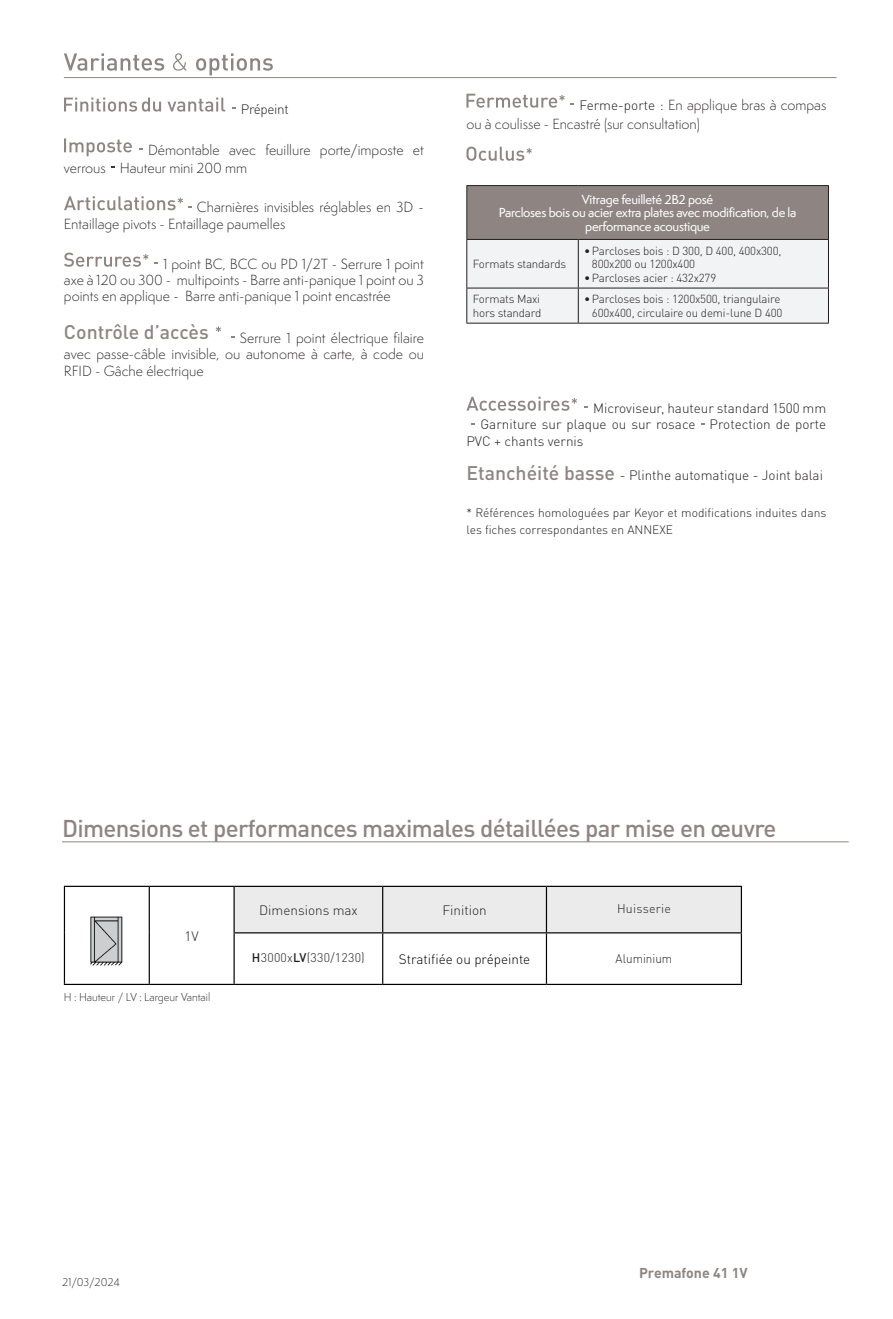
<style>
.page{position:relative;width:893px;height:1319px;background:#fff}
.page>*{position:absolute;margin:0;border:0;box-sizing:border-box;transform-origin:0 0}
.titre{font:500 24px "DINOT";letter-spacing:-.025em;color:#8e8582}
.texte1{font:500 19.5px "DINOT";color:#8e8582}
._7-Produit_bas_de_page_D{font:700 14.1px "DINOT";color:#8e8582}
.texte1-2{font:300 13.5px/16.2px "Semplicita Pro";color:#231f20}
.texte1-3{font:300 13.5px "DINOT";color:#231f20}
._6-col2{font:300 13.5px "DINOT";color:#231f20}
._6-Tableau_Regular_B{font:300 13.5px "DINOT";color:#000001}
.texte1-4{font:300 13.5px "DINOT";letter-spacing:-.025em;color:#231f20}
.Roboto_tablo_titres{font:300 12.3px "DINOT";letter-spacing:.02em;color:#231f20}
._6-col2-2{font:300 12.3px "DINOT";color:#231f20;scale:.95 1}
._6-Tableau_Regular_B_Oculus{font:500 12px/13.5px "Semplicita Pro";letter-spacing:-.025em;color:#fff;text-align:center}
.texte1-5{font:300 12px/16.5px "DINOT";color:#231f20}
._6-col2_Fer_à_Gauche{font:300 11.55px/13.5px "DINOT";letter-spacing:-.015em;color:#231f20}
._7-Produit_bas_de_page_D-2{font:300 10.5px "Semplicita Pro";color:#231f20}
.s1{font-family:"DINOT"}
.s2{font-weight:500;font-size:19.5px;color:#8e8582}
.s3{font-weight:500}
</style>
<div class="page">
<svg style="left:64px;top:53px;width:209px;height:22px"></svg>
<hr style="left:64px;top:77px;width:773px;height:1px;background:#8e8582">
<svg style="left:64px;top:97px;width:161px;height:15px"></svg>
<svg style="left:64px;top:138px;width:68px;height:18px"></svg>
<svg style="left:64px;top:196px;width:128px;height:14px"></svg>
<svg style="left:64px;top:252px;width:94px;height:15px"></svg>
<svg style="left:216px;top:326px;width:5px;height:6px"></svg>
<svg style="left:466px;top:94px;width:108px;height:14px"></svg>
<svg style="left:466px;top:147px;width:66px;height:14px"></svg>
<div style="left:467px;top:185px;width:361px;height:54px;background:#8e8582"></div>
<div style="left:467px;top:240px;width:361px;height:83px;background:#f2f3f4"></div>
<hr style="left:466px;top:240px;width:1px;height:47px;background:#231f20">
<hr style="left:578px;top:240px;width:1px;height:47px;background:#231f20">
<hr style="left:828px;top:240px;width:1px;height:47px;background:#231f20">
<hr style="left:466px;top:287px;width:112px;height:1px;background:#231f20">
<hr style="left:466px;top:288px;width:1px;height:35px;background:#231f20">
<hr style="left:578px;top:287px;width:251px;height:1px;background:#231f20">
<hr style="left:578px;top:288px;width:1px;height:35px;background:#231f20">
<hr style="left:828px;top:288px;width:1px;height:35px;background:#231f20">
<hr style="left:466px;top:323px;width:112px;height:1px;background:#231f20">
<hr style="left:578px;top:323px;width:251px;height:1px;background:#231f20">
<hr style="left:466px;top:185px;width:112px;height:1px;background:#231f20">
<hr style="left:466px;top:186px;width:1px;height:53px;background:#231f20">
<hr style="left:578px;top:185px;width:251px;height:1px;background:#231f20">
<hr style="left:828px;top:186px;width:1px;height:53px;background:#231f20">
<hr style="left:466px;top:239px;width:112px;height:1px;background:#231f20">
<hr style="left:578px;top:239px;width:251px;height:1px;background:#231f20">
<svg style="left:466px;top:396px;width:111px;height:14px"></svg>
<hr style="left:62px;top:841px;width:787px;height:1px;background:#8e8582">
<div style="left:235px;top:886px;width:506px;height:46px;background:#eaebea"></div>
<hr style="left:64px;top:885px;width:85px;height:1px;background:#000001">
<hr style="left:64px;top:886px;width:1px;height:46px;background:#000001">
<hr style="left:64px;top:932px;width:1px;height:51px;background:#000001">
<hr style="left:64px;top:983px;width:85px;height:1px;background:#000001">
<hr style="left:383px;top:983px;width:163px;height:1px;background:#000001">
<hr style="left:546px;top:983px;width:196px;height:1px;background:#000001">
<hr style="left:234px;top:983px;width:149px;height:1px;background:#000001">
<hr style="left:149px;top:885px;width:85px;height:1px;background:#000001">
<hr style="left:149px;top:886px;width:1px;height:46px;background:#000001">
<hr style="left:149px;top:932px;width:1px;height:51px;background:#000001">
<hr style="left:233px;top:933px;width:2px;height:50px;background:#000001">
<hr style="left:149px;top:983px;width:85px;height:1px;background:#000001">
<hr style="left:233px;top:886px;width:2px;height:46px;background:#000001">
<hr style="left:234px;top:885px;width:149px;height:1px;background:#000001">
<hr style="left:383px;top:885px;width:163px;height:1px;background:#000001">
<hr style="left:382px;top:886px;width:1px;height:46px;background:#000001">
<hr style="left:233px;top:932px;width:150px;height:1px;background:#000001">
<hr style="left:546px;top:886px;width:1px;height:46px;background:#000001">
<hr style="left:546px;top:885px;width:196px;height:1px;background:#000001">
<hr style="left:741px;top:886px;width:1px;height:46px;background:#000001">
<hr style="left:383px;top:932px;width:163px;height:1px;background:#000001">
<hr style="left:382px;top:933px;width:1px;height:50px;background:#000001">
<hr style="left:546px;top:932px;width:196px;height:1px;background:#000001">
<hr style="left:546px;top:933px;width:1px;height:50px;background:#000001">
<hr style="left:741px;top:933px;width:1px;height:50px;background:#000001">
<img style="left:90px;top:916px;width:33px;height:50px">
<p class="texte1-4" style="left:241px;top:101px;width:49px">Prépeint</p>
<p class="texte1-2" style="left:64px;top:141px;width:361px;line-height:17.9px;text-indent:84px">Démontable avec feuillure porte/imposte et verrous Hauteur mini 200 mm</p>
<p class="texte1-2" style="left:64px;top:199px;width:361px;text-indent:133px">Charnières invisibles réglables en 3D -<br>Entaillage pivots - Entaillage paumelles</p>
<p class="texte1-2" style="left:64px;top:256px;width:361px;text-align:justify;text-indent:99px">1 point BC, BCC ou PD 1/2T - Serrure 1 point axe à 120 ou 300 - multipoints - Barre anti-panique 1 point ou 3 points en applique - Barre anti-panique 1 point encastrée</p>
<p class="texte1" style="left:64px;top:319px;width:146px">Contrôle d’accès</p>
<p class="texte1-2" style="left:64px;top:330px;width:361px;text-align:justify;text-indent:176px">Serrure 1 point électrique filaire avec passe-câble invisible, ou autonome à carte, à code ou RFID - Gâche électrique</p>
<p class="texte1-2" style="left:466px;top:95px;width:361px;line-height:19.5px;text-indent:113px"><span class="s1">Ferme-porte :</span> En applique bras à compas ou à coulisse - Encastré (sur consultation)</p>
<p class="_6-Tableau_Regular_B_Oculus" style="left:582px;top:192px;width:133px">Vitrage feuilleté 2B2 posé</p>
<p class="_6-Tableau_Regular_B_Oculus" style="left:499px;top:206px;width:299px">Parcloses bois ou acier extra plates avec modification, de la performance acoustique</p>
<p class="_6-col2_Fer_à_Gauche" style="left:473px;top:257px;width:95px">Formats standards</p>
<p class="_6-col2_Fer_à_Gauche" style="left:592px;top:243px;width:191px;text-indent:-8px">•Parcloses bois : D 300, D 400, 400x300,<br>800x200 ou 1200x400</p>
<p class="_6-col2_Fer_à_Gauche" style="left:584px;top:270px;width:134px">•Parcloses acier : 432x279</p>
<p class="_6-col2_Fer_à_Gauche" style="left:473px;top:292px;width:70px">Formats Maxi hors standard</p>
<p class="_6-col2_Fer_à_Gauche" style="left:584px;top:292px;width:200px;text-align:right">•Parcloses bois : 1200x500, triangulaire<br>600x400, circulaire ou demi-lune D 400</p>
<p class="texte1-3" style="left:593px;top:400px;width:235px">Microviseur, hauteur standard 1500 mm</p>
<p class="texte1-3" style="left:480px;top:416px;width:347px">Garniture sur plaque ou sur rosace Protection de porte</p>
<p class="texte1-3" style="left:466px;top:433px;width:119px">PVC + chants vernis</p>
<p class="texte1-3" style="left:466px;top:466px;width:358px"><span class="s2">Etanchéité basse</span> - Plinthe automatique - Joint balai</p>
<p class="texte1-5" style="left:466px;top:504px;width:361px">* Références homologuées par Keyor et modifications induites dans les fiches correspondantes en ANNEXE</p>
<p class="titre" style="left:62px;top:812px;width:716px">Dimensions et performances maximales détaillées par mise en œuvre</p>
<p class="_6-col2" style="left:185px;top:927px;width:16px">1V</p>
<p class="_7-Produit_bas_de_page_D-2" style="left:64px;top:990px;width:148px">H : Hauteur / LV : Largeur Vantail</p>
<p class="_6-col2" style="left:259px;top:901px;width:100px">Dimensions max</p>
<p class="_6-col2" style="left:442px;top:901px;width:46px">Finition</p>
<p class="Roboto_tablo_titres" style="left:617px;top:900px;width:55px">Huisserie</p>
<p class="Roboto_tablo_titres" style="left:252px;top:949px;width:114px"><span class="s3">H</span>3000x<span class="s3">LV</span>(330/1230)</p>
<p class="_6-Tableau_Regular_B" style="left:399px;top:950px;width:133px">Stratifiée ou prépeinte</p>
<p class="_6-col2-2" style="left:616px;top:951px;width:61px">Aluminium</p>
<p class="_7-Produit_bas_de_page_D-2" style="left:62px;top:1274px;width:59px">21/03/2024</p>
<p class="_7-Produit_bas_de_page_D" style="left:639px;top:1263px;width:110px">Premafone 41 1V</p>
</div>
